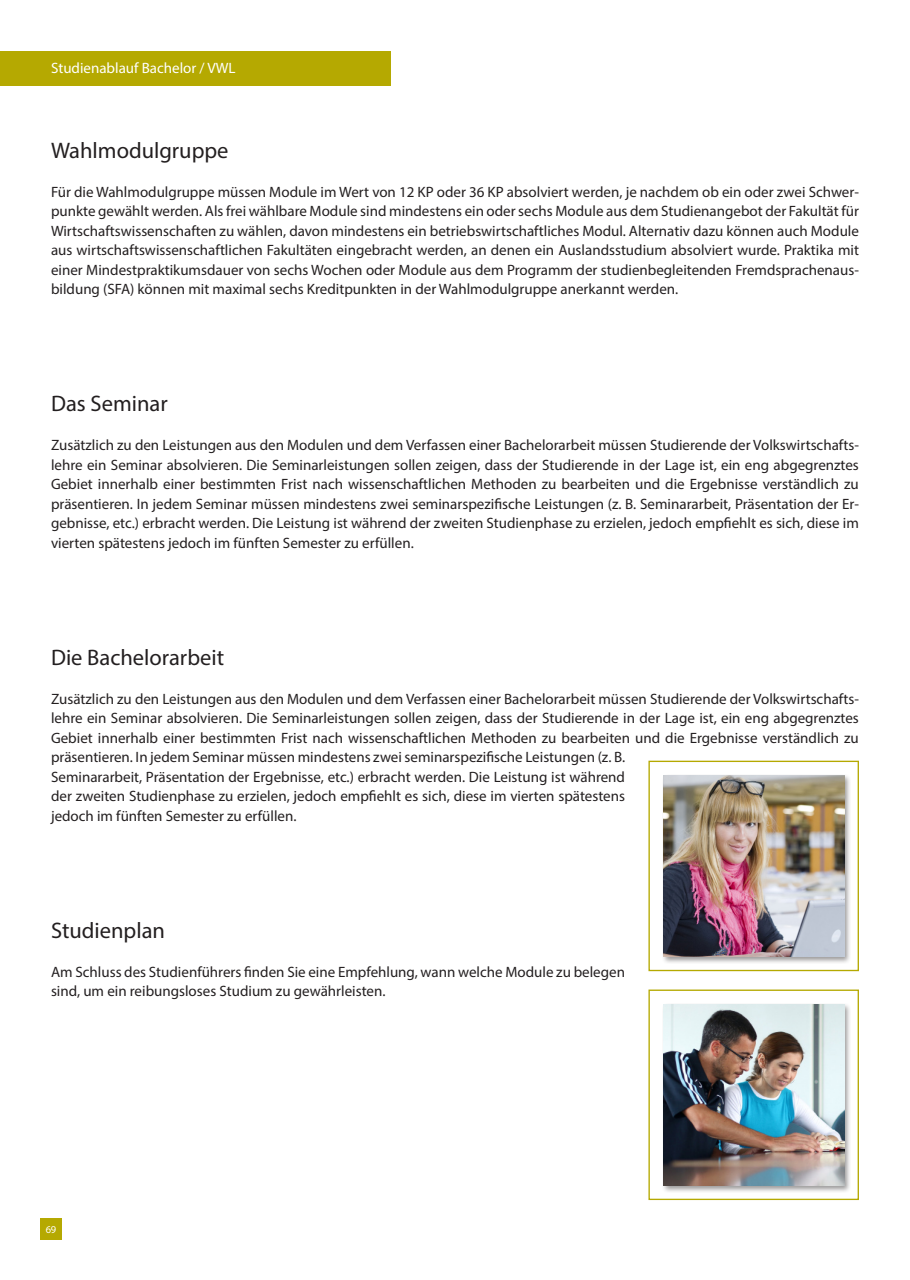
<style>
.page{position:relative;width:910px;height:1280px;background:#fff}
.page>*{position:absolute;margin:0;border:0;box-sizing:border-box;transform-origin:0 0}
.t1{font:22.5px "Myriad Pro";color:#231f20}
.t2{font:15px/19.5px "Myriad Pro";color:#231f20;text-align:justify}
.t3{font:15px "Myriad Pro";color:#fff}
.t4{font:10.5px "Myriad Pro";color:#fff}
</style>
<div class="page">
<div style="left:0;top:51px;width:9px;height:34px;background:#b5a901"></div>
<div style="left:40px;top:1218px;width:22px;height:21px;background:#b5a901"></div>
<div style="left:9px;top:51px;width:382px;height:34px;background:#b5a901"></div>
<div style="left:648px;top:761px;width:211px;height:210px;border:1px solid #b5a901"></div>
<div style="left:662px;top:1003px;width:190px;height:190px;background:#231f20;opacity:.45"></div>
<img style="left:663px;top:1004px;width:181px;height:181px">
<div style="left:648px;top:989px;width:211px;height:211px;border:1px solid #b5a901"></div>
<div style="left:662px;top:774px;width:190px;height:190px;background:#231f20;opacity:.45"></div>
<img style="left:663px;top:776px;width:181px;height:180px">
<p class="t3" style="left:51px;top:59px;width:186px">Studienablauf Bachelor / VWL</p>
<h1 class="t1" style="left:51px;top:136px;width:179px">Wahlmodulgruppe</h1>
<p class="t2" style="left:51px;top:182px;width:809px">Für die Wahlmodulgruppe müssen Module im Wert von 12 KP oder 36 KP absolviert werden, je nachdem ob ein oder zwei Schwer&shy;punkte gewählt werden. Als frei wählbare Module sind mindestens ein oder sechs Module aus dem Studienangebot der Fakultät für Wirtschaftswissenschaften zu wählen, davon mindestens ein betriebswirtschaftliches Modul. Alternativ dazu können auch Module aus wirtschaftswissenschaftlichen Fakultäten eingebracht werden, an denen ein Auslandsstudium absolviert wurde. Praktika mit einer Mindestpraktikumsdauer von sechs Wochen oder Module aus dem Programm der studienbegleitenden Fremdsprachenaus&shy;bildung (SFA) können mit maximal sechs Kreditpunkten in der Wahlmodulgruppe anerkannt werden.</p>
<h1 class="t1" style="left:51px;top:390px;width:118px">Das Seminar</h1>
<p class="t2" style="left:51px;top:435px;width:809px">Zusätzlich zu den Leistungen aus den Modulen und dem Verfassen einer Bachelorarbeit müssen Studierende der Volkswirtschafts&shy;lehre ein Seminar absolvieren. Die Seminarleistungen sollen zeigen, dass der Studierende in der Lage ist, ein eng abgegrenztes Gebiet innerhalb einer bestimmten Frist nach wissenschaftlichen Methoden zu bearbeiten und die Ergebnisse verständlich zu präsentieren. In jedem Seminar müssen mindestens zwei seminarspezifische Leistungen (z. B. Seminararbeit, Präsentation der Er&shy;gebnisse, etc.) erbracht werden. Die Leistung ist während der zweiten Studienphase zu erzielen, jedoch empfiehlt es sich, diese im vierten spätestens jedoch im fünften Semester zu erfüllen.</p>
<h1 class="t1" style="left:51px;top:643px;width:175px">Die Bachelorarbeit</h1>
<p class="t2" style="left:51px;top:689px;width:809px;text-align:left">Zusätzlich zu den Leistungen aus den Modulen und dem Verfassen einer Bachelorarbeit müssen Studierende der Volkswirtschafts&shy;lehre ein Seminar absolvieren. Die Seminarleistungen sollen zeigen, dass der Studierende in der Lage ist, ein eng abgegrenztes Gebiet innerhalb einer bestimmten Frist nach wissenschaftlichen Methoden zu bearbeiten und die Ergebnisse verständlich zu präsentieren. In jedem Seminar müssen mindestens zwei seminarspezifische Leistungen (z. B.<br>Seminararbeit, Präsentation der Ergebnisse, etc.) erbracht werden. Die Leistung ist während<br>der zweiten Studienphase zu erzielen, jedoch empfiehlt es sich, diese im vierten spätestens<br>jedoch im fünften Semester zu erfüllen.</p>
<h1 class="t1" style="left:51px;top:916px;width:116px">Studienplan</h1>
<p class="t2" style="left:51px;top:962px;width:575px">Am Schluss des Studienführers finden Sie eine Empfehlung, wann welche Module zu belegen sind, um ein reibungsloses Studium zu gewährleisten.</p>
<p class="t4" style="left:46px;top:1222px;width:12px">69</p>
</div>
